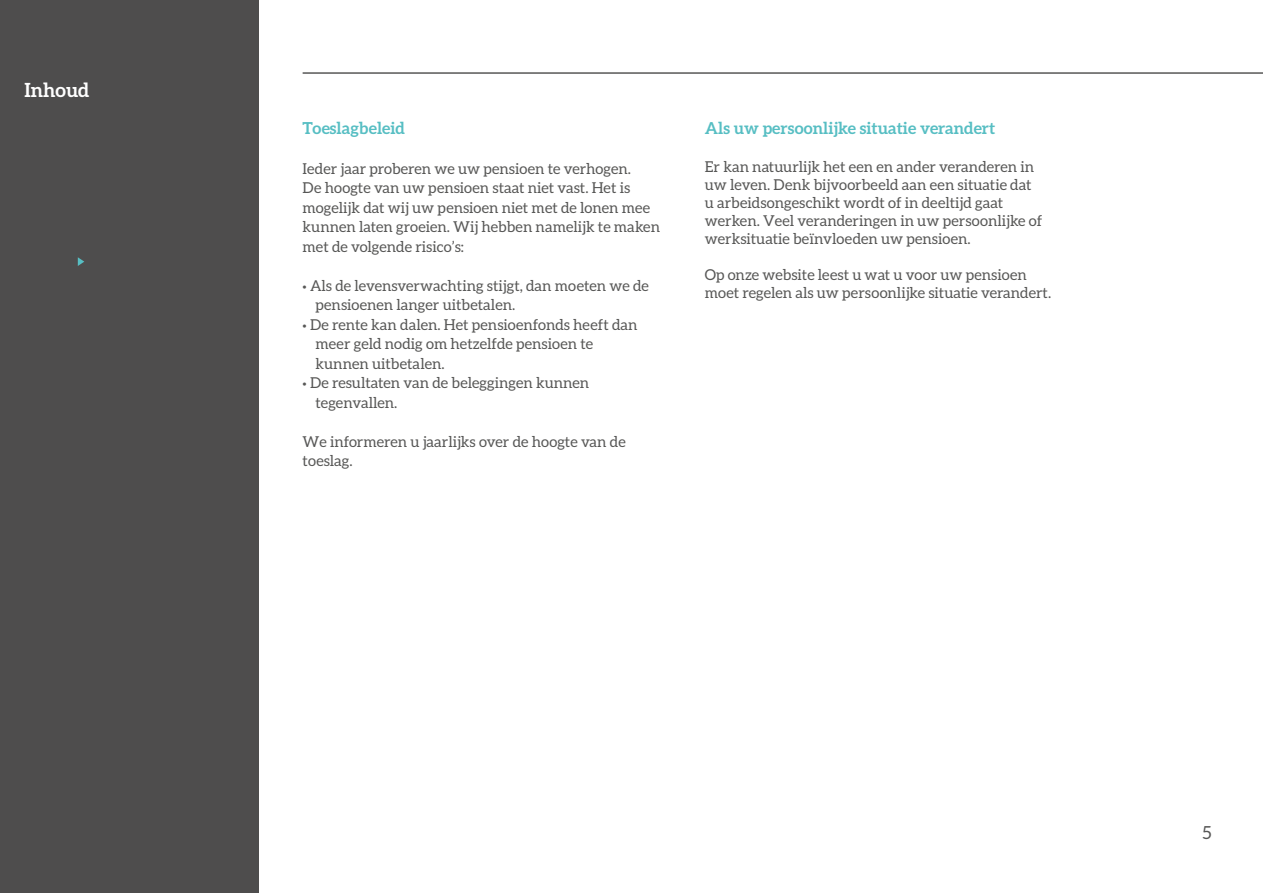
<style>
.page{position:relative;width:1263px;height:893px;background:#fff}
.page>*{position:absolute;margin:0;border:0;box-sizing:border-box;transform-origin:0 0}
.t1{font:700 19.5px "Aleo";color:#fff}
.t2{font:18px "Aleo";color:#575756}
.t3{font:700 16.5px "Aleo";color:#57bec3}
.t4{font:15px/19.5px "Aleo";color:#575756}
.s1{font-family:"Myriad Pro"}
</style>
<div class="page">
<hr style="left:303px;top:72px;width:960px;height:2px;background:#575756">
<div style="left:0;top:0;width:259px;height:893px;background:#4e4d4d"></div>
<svg style="left:78px;top:257px;width:6px;height:9px"></svg>
<h1 class="t1" style="left:24px;top:78px;width:67px">Inhoud</h1>
<p class="t3" style="left:303px;top:119px;width:104px">Toeslagbeleid</p>
<p class="t4" style="left:303px;top:158px;width:359px">Ieder jaar proberen we uw pensioen te verhogen.<br>De hoogte van uw pensioen staat niet vast. Het is mogelijk dat wij uw pensioen niet met de lonen mee kunnen laten groeien. Wij hebben namelijk te maken met de volgende risico’s:</p>
<p class="t4" style="left:315px;top:275px;width:335px;text-indent:-13px"><span class="s1">•</span> Als de levensverwachting stijgt, dan moeten we de pensioenen langer uitbetalen.</p>
<p class="t4" style="left:315px;top:314px;width:324px;text-indent:-13px"><span class="s1">•</span> De rente kan dalen. Het pensioenfonds heeft dan meer geld nodig om hetzelfde pensioen te kunnen uitbetalen.</p>
<p class="t4" style="left:315px;top:373px;width:275px;text-indent:-13px"><span class="s1">•</span> De resultaten van de beleggingen kunnen tegenvallen.</p>
<p class="t4" style="left:303px;top:431px;width:325px">We informeren u jaarlijks over de hoogte van de toeslag.</p>
<p class="t3" style="left:705px;top:119px;width:292px">Als uw persoonlijke situatie verandert</p>
<p class="t4" style="left:705px;top:157px;width:339px;line-height:18px">Er kan natuurlijk het een en ander veranderen in uw leven. Denk bijvoorbeeld aan een situatie dat u arbeidsongeschikt wordt of in deeltijd gaat werken. Veel veranderingen in uw persoonlijke of werksituatie beïnvloeden uw pensioen.</p>
<p class="t4" style="left:705px;top:265px;width:348px;line-height:18px">Op onze website leest u wat u voor uw pensioen moet regelen als uw persoonlijke situatie verandert.</p>
<p class="t2" style="left:1202px;top:823px;width:11px">5</p>
</div>
